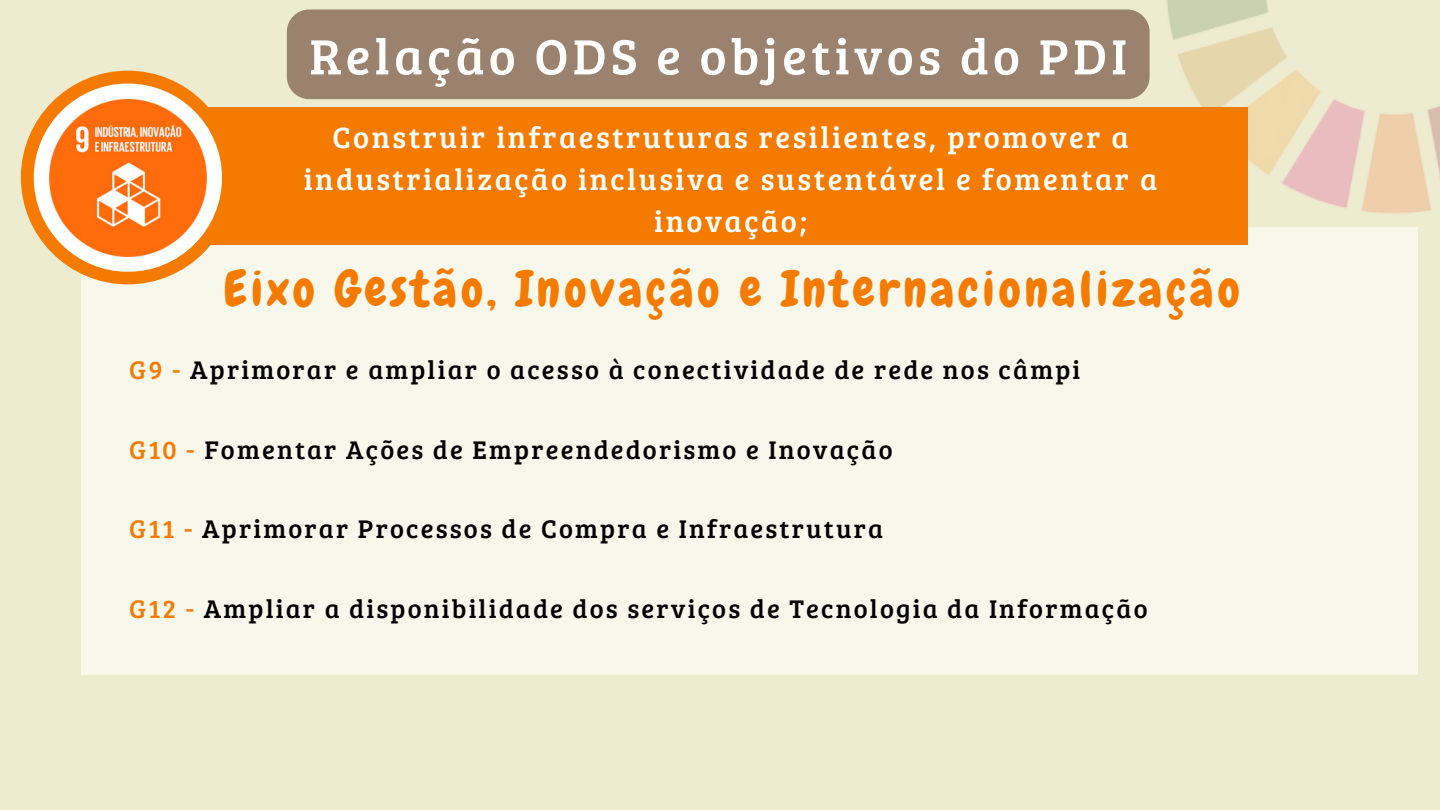
<style>
.page{position:relative;width:1440px;height:810px;background:#edebd0}
.page>*{position:absolute;margin:0;border:0;box-sizing:border-box;transform-origin:0 0}
.t1{font:51.1px "Bree Serif";letter-spacing:.085em;color:#fff}
.t2{font:49.4px "Chewy";letter-spacing:.085em;color:#f47b00}
.t3{font:30.4px/42px "Bree Serif";letter-spacing:.085em;color:#fff;text-align:center}
.t4{font:26.4px "Bree Serif";letter-spacing:.085em;color:#000}
.s1{color:#f47b00}
</style>
<div class="page">
<img style="left:1132px;top:0;width:308px;height:227px">
<div style="left:81px;top:227px;width:1336px;height:448px;background:#f7f7ec"></div>
<div style="left:104px;top:107px;width:1143px;height:137px;background:#f47b00"></div>
<div style="left:21px;top:71px;width:214px;height:213px;background:#f47b00;border-radius:50%"></div>
<div style="left:34px;top:84px;width:188px;height:188px;background:#fff;border-radius:50%"></div>
<img style="left:45px;top:95px;width:166px;height:165px;border-radius:50%">
<div style="left:287px;top:9px;width:863px;height:90px;background:#9b826e;border-radius:22px"></div>
<h1 class="t1" style="left:309px;top:19px;width:819px">Relação ODS e objetivos do PDI</h1>
<p class="t3" style="left:304px;top:114px;width:855px">Construir infraestruturas resilientes, promover a industrialização inclusiva e sustentável e fomentar a inovação;</p>
<h2 class="t2" style="left:224px;top:258px;width:1017px">Eixo Gestão, Inovação e Internacionalização</h2>
<p class="t4" style="left:129px;top:351px;width:953px"><span class="s1">G9 -</span> Aprimorar e ampliar o acesso à conectividade de rede nos câmpi</p>
<p class="t4" style="left:129px;top:430px;width:765px"><span class="s1">G10 -</span> Fomentar Ações de Empreendedorismo e Inovação</p>
<p class="t4" style="left:129px;top:510px;width:755px"><span class="s1">G11 -</span> Aprimorar Processos de Compra e Infraestrutura</p>
<p class="t4" style="left:129px;top:589px;width:1020px"><span class="s1">G12 -</span> Ampliar a disponibilidade dos serviços de Tecnologia da Informação</p>
</div>
